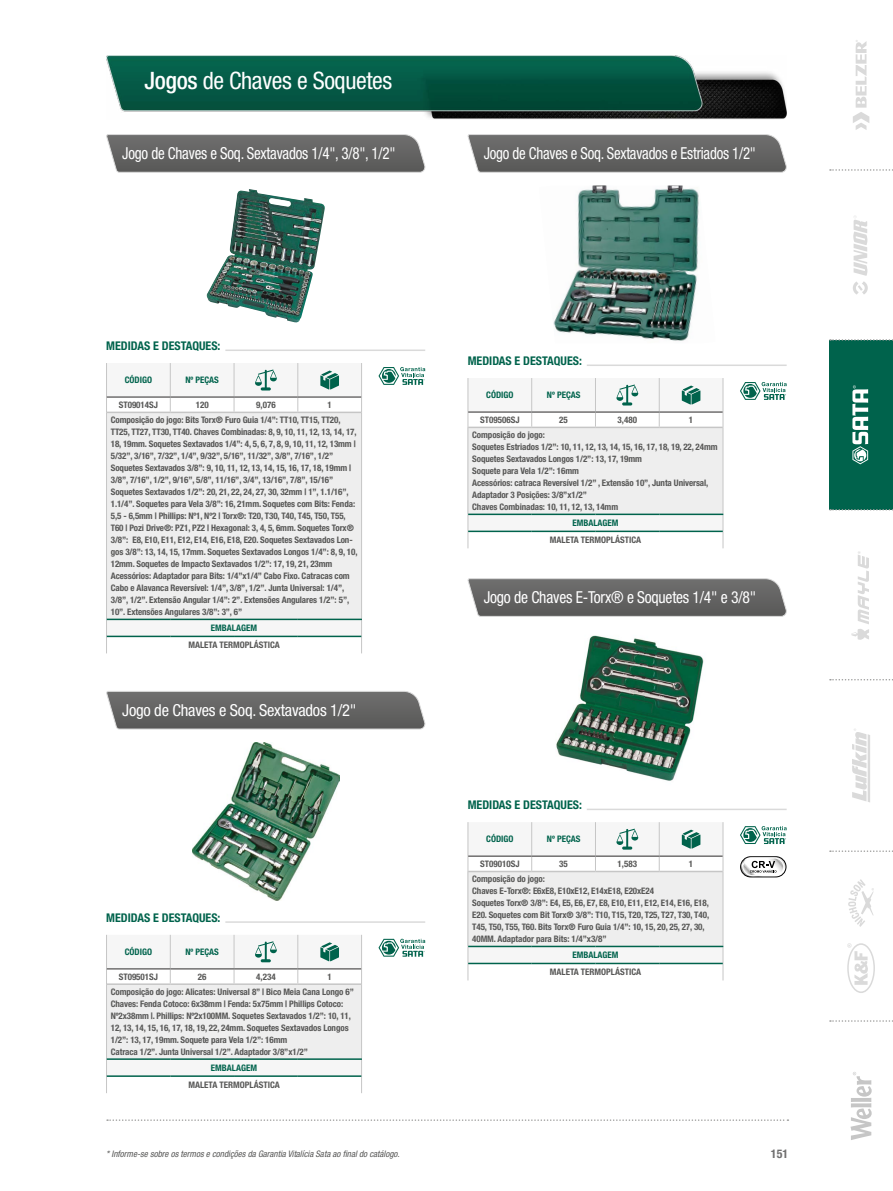
<style>
.page{position:relative;width:893px;height:1191px;background:#fff}
.page>*{position:absolute;margin:0;border:0;box-sizing:border-box;transform-origin:0 0}
.t1{font:condensed 24px "Helvetica Neue LT Std";letter-spacing:-.015em;color:#fff}
.t2{font:condensed 16.5px "Helvetica Neue LT Std";letter-spacing:-.015em;color:#fff;scale:.91 1}
.t3{font:condensed 16.5px "Helvetica Neue LT Std";letter-spacing:-.015em;color:#fff;scale:.9 1}
.t4{font:condensed 16.5px "Helvetica Neue LT Std";letter-spacing:-.015em;color:#fff;scale:.95 1}
.t5{font:condensed 16.5px "Helvetica Neue LT Std";letter-spacing:-.015em;color:#fff}
.t6{font:700 condensed 12px "Helvetica Neue LT Std";color:#00634c}
.t7{font:700 condensed 12px "Helvetica Neue LT Std";color:#706f6f}
.t8{font:700 condensed 9px/12px "Helvetica Neue LT Std";letter-spacing:-.01em;color:#575756}
.t9{font:700 condensed 9px "Helvetica Neue LT Std";color:#00634c}
.t10{font:italic condensed 9px "Helvetica Neue LT Std";color:#575756}
.s1{font-weight:500}
</style>
<div class="page">
<div style="left:829px;top:340px;width:64px;height:170px;background:#00634c"></div>
<svg style="left:853px;top:40px;width:16px;height:90px"></svg>
<svg style="left:853px;top:216px;width:15px;height:78px"></svg>
<svg style="left:852px;top:385px;width:16px;height:79px"></svg>
<svg style="left:851px;top:551px;width:18px;height:89px"></svg>
<svg style="left:850px;top:1072px;width:22px;height:68px"></svg>
<svg style="left:852px;top:729px;width:18px;height:73px"></svg>
<svg style="left:830px;top:169px;width:63px;height:2px"></svg>
<svg style="left:830px;top:339px;width:63px;height:2px"></svg>
<svg style="left:830px;top:509px;width:63px;height:1px"></svg>
<svg style="left:830px;top:679px;width:63px;height:1px"></svg>
<svg style="left:830px;top:850px;width:63px;height:2px"></svg>
<svg style="left:830px;top:1020px;width:63px;height:1px"></svg>
<svg style="left:847px;top:943px;width:28px;height:50px"></svg>
<svg style="left:848px;top:879px;width:26px;height:48px"></svg>
<svg style="left:107px;top:1119px;width:681px;height:2px"></svg>
<img style="left:106px;top:55px;width:681px;height:64px">
<svg style="left:378px;top:367px;width:47px;height:18px"></svg>
<svg style="left:378px;top:938px;width:47px;height:18px"></svg>
<svg style="left:740px;top:382px;width:47px;height:18px"></svg>
<svg style="left:740px;top:826px;width:47px;height:18px"></svg>
<div style="left:740px;top:856px;width:46px;height:21px;border:1px solid #000;border-radius:10px"></div>
<svg style="left:742px;top:857px;width:42px;height:19px"></svg>
<hr style="left:225px;top:349px;width:200px;height:2px;background:#dadada">
<hr style="left:225px;top:921px;width:200px;height:1px;background:#dadada">
<hr style="left:587px;top:364px;width:200px;height:2px;background:#dadada">
<hr style="left:587px;top:808px;width:200px;height:2px;background:#dadada">
<svg style="left:106px;top:134px;width:320px;height:39px;background:#706f6f"></svg>
<svg style="left:106px;top:691px;width:320px;height:38px;background:#6d6d6c"></svg>
<svg style="left:467px;top:134px;width:320px;height:39px;background:#706f6f"></svg>
<svg style="left:467px;top:578px;width:320px;height:39px;background:#706f6f"></svg>
<img style="left:206px;top:189px;width:119px;height:134px">
<img style="left:192px;top:742px;width:147px;height:158px">
<img style="left:553px;top:185px;width:146px;height:156px">
<img style="left:556px;top:635px;width:148px;height:146px">
<svg style="left:107px;top:363px;width:254px;height:272px;fill:#f6f6f6"></svg>
<div style="left:107px;top:412px;width:255px;height:207px;background:#eee"></div>
<hr style="left:297px;top:363px;width:1px;height:33px;background:#c6c6c6">
<hr style="left:361px;top:363px;width:1px;height:34px;background:#c6c6c6">
<svg style="left:170px;top:398px;width:1px;height:13px"></svg>
<svg style="left:234px;top:398px;width:1px;height:13px"></svg>
<svg style="left:297px;top:398px;width:1px;height:13px"></svg>
<svg style="left:361px;top:397px;width:1px;height:15px"></svg>
<hr style="left:361px;top:412px;width:1px;height:206px;background:#c6c6c6">
<hr style="left:170px;top:363px;width:1px;height:33px;background:#c6c6c6">
<hr style="left:234px;top:363px;width:1px;height:33px;background:#c6c6c6">
<svg style="left:106px;top:619px;width:1px;height:34px"></svg>
<svg style="left:361px;top:620px;width:1px;height:33px"></svg>
<hr style="left:106px;top:363px;width:1px;height:34px;background:#c6c6c6">
<svg style="left:106px;top:397px;width:1px;height:15px"></svg>
<hr style="left:106px;top:412px;width:1px;height:207px;background:#c6c6c6">
<hr style="left:107px;top:396px;width:63px;height:2px;background:#706f6f">
<hr style="left:170px;top:396px;width:64px;height:2px;background:#706f6f">
<hr style="left:234px;top:396px;width:64px;height:2px;background:#706f6f">
<hr style="left:298px;top:396px;width:63px;height:2px;background:#706f6f">
<hr style="left:107px;top:411px;width:63px;height:2px;background:#c6c6c6">
<hr style="left:170px;top:411px;width:64px;height:2px;background:#c6c6c6">
<hr style="left:234px;top:411px;width:64px;height:2px;background:#c6c6c6">
<hr style="left:298px;top:411px;width:63px;height:2px;background:#c6c6c6">
<hr style="left:107px;top:618px;width:63px;height:2px;background:#00634c">
<hr style="left:170px;top:618px;width:64px;height:2px;background:#00634c">
<hr style="left:234px;top:618px;width:64px;height:2px;background:#00634c">
<hr style="left:298px;top:618px;width:64px;height:2px;background:#00634c">
<hr style="left:107px;top:635px;width:63px;height:2px;background:#00634c">
<hr style="left:170px;top:635px;width:64px;height:2px;background:#00634c">
<hr style="left:234px;top:635px;width:64px;height:2px;background:#00634c">
<hr style="left:298px;top:635px;width:63px;height:2px;background:#00634c">
<svg style="left:255px;top:369px;width:22px;height:21px"></svg>
<svg style="left:320px;top:370px;width:19px;height:19px"></svg>
<svg style="left:106px;top:935px;width:256px;height:158px"></svg>
<svg style="left:468px;top:378px;width:256px;height:170px"></svg>
<svg style="left:468px;top:822px;width:256px;height:158px"></svg>
<h1 class="t1" style="left:144px;top:67px;width:249px"><span class="s1">Jogos</span> de Chaves e Soquetes</h1>
<h2 class="t2" style="left:122px;top:144px;width:302px">Jogo de Chaves e Soq. Sextavados 1/4", 3/8", 1/2"</h2>
<h3 class="t6" style="left:106px;top:338px;width:116px">MEDIDAS E DESTAQUES:</h3>
<p class="t9" style="left:125px;top:374px;width:29px">CÓDIGO</p>
<p class="t9" style="left:185px;top:374px;width:35px">Nº PEÇAS</p>
<p class="t8" style="left:119px;top:399px;width:41px">ST09014SJ</p>
<p class="t8" style="left:196px;top:399px;width:14px">120</p>
<p class="t8" style="left:256px;top:399px;width:21px">9,076</p>
<p class="t8" style="left:111px;top:397px;width:231px;line-height:15px;text-indent:217px">1<br>Composição do jogo: Bits Torx® Furo Guia 1/4”: TT10, TT15, TT20,</p>
<p class="t8" style="left:111px;top:426px;width:248px">TT25, TT27, TT30, TT40. Chaves Combinadas: 8, 9, 10, 11, 12, 13, 14, 17, 18, 19mm. Soquetes Sextavados 1/4”: 4, 5, 6, 7, 8, 9, 10, 11, 12, 13mm | 5/32”, 3/16”, 7/32”, 1/4”, 9/32”, 5/16”, 11/32”, 3/8”, 7/16”, 1/2” Soquetes Sextavados 3/8”: 9, 10, 11, 12, 13, 14, 15, 16, 17, 18, 19mm | 3/8”, 7/16”, 1/2”, 9/16”, 5/8”, 11/16”, 3/4”, 13/16”, 7/8”, 15/16” Soquetes Sextavados 1/2”: 20, 21, 22, 24, 27, 30, 32mm | 1”, 1.1/16”, 1.1/4”. Soquetes para Vela 3/8”: 16, 21mm. Soquetes com Bits: Fenda:<br>5,5 - 6,5mm | Phillips: Nº1, Nº2 | Torx®: T20, T30, T40, T45, T50, T55, T60 | Pozi Drive®: PZ1, PZ2 | Hexagonal: 3, 4, 5, 6mm. Soquetes Torx® 3/8”: E8, E10, E11, E12, E14, E16, E18, E20. Soquetes Sextavados Lon&shy;gos 3/8”: 13, 14, 15, 17mm. Soquetes Sextavados Longos 1/4”: 8, 9, 10, 12mm. Soquetes de Impacto Sextavados 1/2”: 17, 19, 21, 23mm Acessórios: Adaptador para Bits: 1/4”x1/4” Cabo Fixo. Catracas com Cabo e Alavanca Reversível: 1/4”, 3/8”, 1/2”. Junta Universal: 1/4”, 3/8”, 1/2”. Extensão Angular 1/4”: 2”. Extensões Angulares 1/2”: 5”, 10”. Extensões Angulares 3/8”: 3”, 6”</p>
<p class="t9" style="left:211px;top:622px;width:48px">EMBALAGEM</p>
<p class="t8" style="left:188px;top:639px;width:93px">MALETA TERMOPLÁSTICA</p>
<h2 class="t5" style="left:122px;top:700px;width:236px">Jogo de Chaves e Soq. Sextavados 1/2"</h2>
<h3 class="t6" style="left:106px;top:910px;width:116px">MEDIDAS E DESTAQUES:</h3>
<p class="t9" style="left:125px;top:946px;width:29px">CÓDIGO</p>
<p class="t9" style="left:185px;top:946px;width:35px">Nº PEÇAS</p>
<p class="t8" style="left:119px;top:970px;width:41px">ST09501SJ</p>
<p class="t8" style="left:198px;top:970px;width:10px">26</p>
<p class="t8" style="left:256px;top:970px;width:21px">4,234</p>
<p class="t8" style="left:111px;top:969px;width:245px;line-height:15px;text-indent:217px">1<br>Composição do jogo: Alicates: Universal 8” | Bico Meia Cana Longo 6”</p>
<p class="t8" style="left:111px;top:997px;width:242px">Chaves: Fenda Cotoco: 6x38mm | Fenda: 5x75mm | Phillips Cotoco:<br>Nº2x38mm |. Phillips: Nº2x100MM. Soquetes Sextavados 1/2”: 10, 11, 12, 13, 14, 15, 16, 17, 18, 19, 22, 24mm. Soquetes Sextavados Longos 1/2”: 13, 17, 19mm. Soquete para Vela 1/2”: 16mm<br>Catraca 1/2”. Junta Universal 1/2”. Adaptador 3/8”x1/2”</p>
<p class="t9" style="left:211px;top:1062px;width:48px">EMBALAGEM</p>
<p class="t8" style="left:188px;top:1078px;width:93px">MALETA TERMOPLÁSTICA</p>
<h2 class="t3" style="left:484px;top:144px;width:304px">Jogo de Chaves e Soq. Sextavados e Estriados 1/2"</h2>
<h3 class="t6" style="left:468px;top:353px;width:116px">MEDIDAS E DESTAQUES:</h3>
<p class="t9" style="left:486px;top:389px;width:29px">CÓDIGO</p>
<p class="t9" style="left:547px;top:389px;width:35px">Nº PEÇAS</p>
<p class="t8" style="left:480px;top:414px;width:41px">ST09506SJ</p>
<p class="t8" style="left:559px;top:414px;width:10px">25</p>
<p class="t8" style="left:618px;top:414px;width:21px">3,480</p>
<p class="t8" style="left:689px;top:414px;width:6px">1</p>
<p class="t8" style="left:472px;top:429px;width:247px">Composição do jogo:<br>Soquetes Estriados 1/2”: 10, 11, 12, 13, 14, 15, 16, 17, 18, 19, 22, 24mm Soquetes Sextavados Longos 1/2”: 13, 17, 19mm<br>Soquete para Vela 1/2”: 16mm<br>Acessórios: catraca Reversível 1/2” , Extensão 10”, Junta Universal, Adaptador 3 Posições: 3/8”x1/2”<br>Chaves Combinadas: 10, 11, 12, 13, 14mm</p>
<p class="t9" style="left:572px;top:517px;width:48px">EMBALAGEM</p>
<p class="t8" style="left:550px;top:534px;width:93px">MALETA TERMOPLÁSTICA</p>
<h2 class="t4" style="left:484px;top:588px;width:288px">Jogo de Chaves E-Torx® e Soquetes 1/4" e 3/8"</h2>
<h3 class="t6" style="left:468px;top:797px;width:116px">MEDIDAS E DESTAQUES:</h3>
<p class="t9" style="left:486px;top:833px;width:29px">CÓDIGO</p>
<p class="t9" style="left:547px;top:833px;width:35px">Nº PEÇAS</p>
<p class="t8" style="left:480px;top:858px;width:41px">ST09010SJ</p>
<p class="t8" style="left:559px;top:858px;width:10px">35</p>
<p class="t8" style="left:618px;top:858px;width:21px">1,583</p>
<p class="t8" style="left:689px;top:858px;width:6px">1</p>
<p class="t8" style="left:472px;top:873px;width:238px">Composição do jogo:<br>Chaves E-Torx®: E6xE8, E10xE12, E14xE18, E20xE24<br>Soquetes Torx® 3/8”: E4, E5, E6, E7, E8, E10, E11, E12, E14, E16, E18, E20. Soquetes com Bit Torx® 3/8”: T10, T15, T20, T25, T27, T30, T40, T45, T50, T55, T60. Bits Torx® Furo Guia 1/4”: 10, 15, 20, 25, 27, 30, 40MM. Adaptador para Bits: 1/4”x3/8”</p>
<p class="t9" style="left:572px;top:949px;width:48px">EMBALAGEM</p>
<p class="t8" style="left:550px;top:966px;width:93px">MALETA TERMOPLÁSTICA</p>
<p class="t10" style="left:106px;top:1148px;width:295px">* Informe-se sobre os termos e condições da Garantia Vitalícia Sata ao final do catálogo.</p>
<h3 class="t7" style="left:771px;top:1146px;width:19px">151</h3>
</div>
